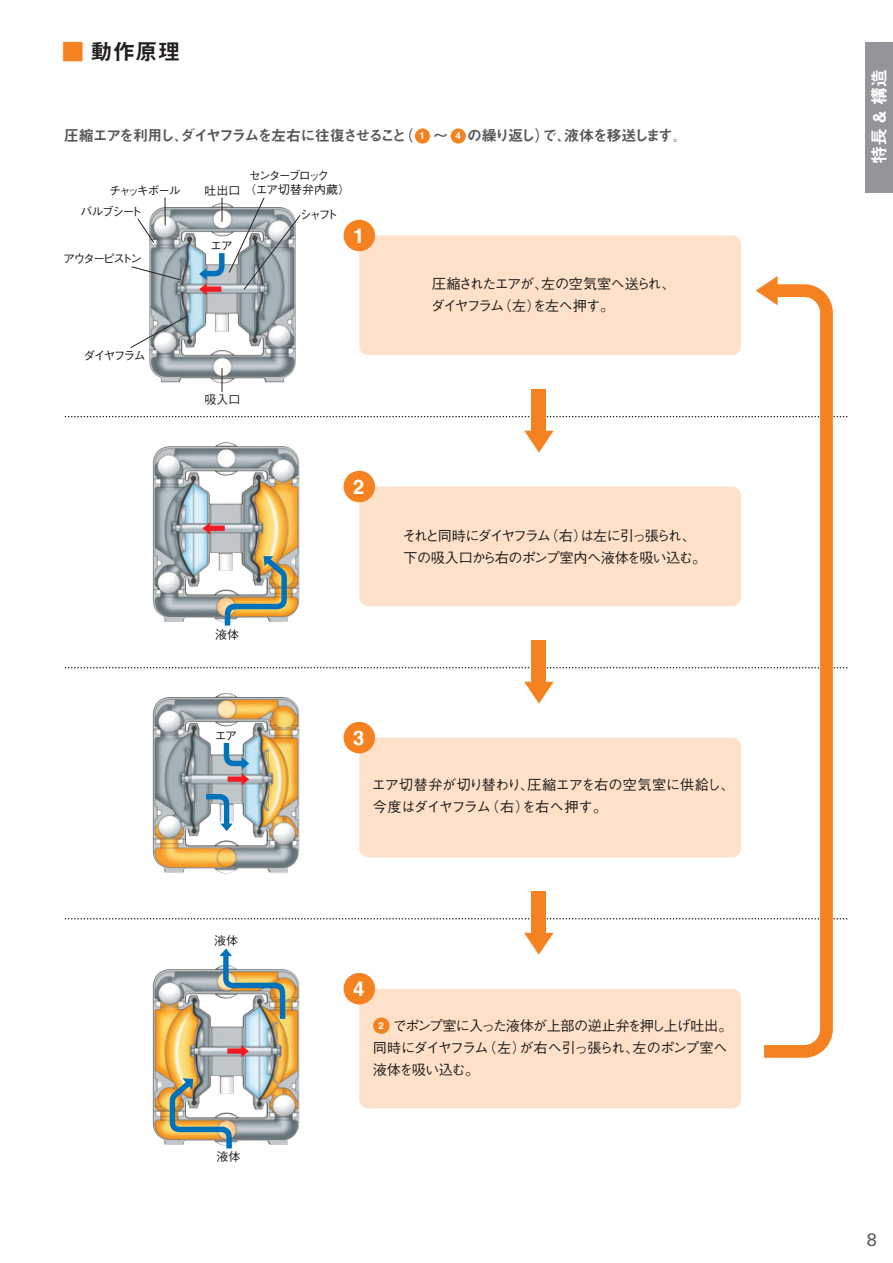
<style>
.page{position:relative;width:893px;height:1263px;background:#fff}
.page>*{position:absolute;margin:0;border:0;box-sizing:border-box;transform-origin:0 0}
.t1{font:22.5px "Midashi Go MB31";color:#231f20}
.t2{font:20.25px "Midashi Go MB31";color:#fff}
.t3{font:18px "Midashi Go MB31";color:#fff}
.t4{font:18px "Univers";color:#57585a}
.t5{font:15px "Midashi Go MB31";letter-spacing:-.12em;color:#57585a}
.t6{font:500 14.1px/22px "Gothic BBB";letter-spacing:-.075em;color:#231f20}
.t7{font:500 14.1px/22px "Gothic BBB";letter-spacing:-.1em;color:#231f20}
.t8{font:500 14.1px/22px "Gothic BBB";letter-spacing:-.03em;color:#231f20}
.t9{font:500 14.1px/22px "Gothic BBB";letter-spacing:-.11em;color:#231f20}
.t10{font:500 12px "Gothic BBB";letter-spacing:-.14em;color:#231f20}
.t11{font:500 12px "Gothic BBB";letter-spacing:-.18em;color:#231f20}
.t12{font:500 12px "Gothic BBB";color:#231f20}
.t13{font:500 12px "Gothic BBB";letter-spacing:-.17em;color:#231f20}
.t14{font:9.75px "Midashi Go MB31";color:#fff}
.s1{color:#f58220}
</style>
<div class="page">
<div style="left:359px;top:235px;width:382px;height:120px;background:#fee1c8;border-radius:9px"></div>
<div style="left:359px;top:486px;width:382px;height:120px;background:#fee1c8;border-radius:9px"></div>
<div style="left:359px;top:989px;width:382px;height:119px;background:#fee1c8;border-radius:9px"></div>
<div style="left:359px;top:738px;width:382px;height:119px;background:#fee1c8;border-radius:9px"></div>
<div style="left:865px;top:43px;width:28px;height:150px;background:#939598"></div>
<img style="left:149px;top:201px;width:147px;height:184px">
<svg style="left:165px;top:198px;width:1px;height:27px"></svg>
<svg style="left:137px;top:218px;width:18px;height:26px"></svg>
<svg style="left:131px;top:266px;width:50px;height:15px"></svg>
<svg style="left:130px;top:315px;width:57px;height:33px"></svg>
<img style="left:153px;top:693px;width:146px;height:181px">
<svg style="left:224px;top:743px;width:25px;height:42px"></svg>
<svg style="left:206px;top:794px;width:27px;height:37px"></svg>
<img style="left:153px;top:966px;width:146px;height:179px">
<img style="left:170px;top:1078px;width:62px;height:70px">
<svg style="left:227px;top:1045px;width:22px;height:12px"></svg>
<img style="left:219px;top:948px;width:66px;height:71px">
<img style="left:153px;top:442px;width:146px;height:183px">
<svg style="left:225px;top:556px;width:62px;height:69px"></svg>
<svg style="left:202px;top:522px;width:23px;height:12px"></svg>
<div style="left:344px;top:220px;width:31px;height:31px;background:#f58220;border-radius:50%"></div>
<div style="left:415px;top:128px;width:15px;height:16px;background:#f58220;border-radius:50%"></div>
<div style="left:451px;top:128px;width:15px;height:16px;background:#f58220;border-radius:50%"></div>
<div style="left:344px;top:471px;width:31px;height:31px;background:#f58220;border-radius:50%"></div>
<div style="left:373px;top:1017px;width:17px;height:17px;background:#f58220;border-radius:50%"></div>
<div style="left:344px;top:722px;width:31px;height:31px;background:#f58220;border-radius:50%"></div>
<div style="left:344px;top:973px;width:31px;height:31px;background:#f58220;border-radius:50%"></div>
<svg style="left:65px;top:416px;width:783px;height:1px"></svg>
<svg style="left:65px;top:667px;width:783px;height:1px"></svg>
<svg style="left:65px;top:918px;width:783px;height:1px"></svg>
<div style="left:532px;top:389px;width:14px;height:42px;background:#f58220"></div>
<svg style="left:524px;top:431px;width:30px;height:21px"></svg>
<div style="left:532px;top:640px;width:14px;height:51px;background:#f58220"></div>
<svg style="left:524px;top:682px;width:30px;height:22px"></svg>
<div style="left:531px;top:891px;width:15px;height:51px;background:#f58220"></div>
<svg style="left:524px;top:933px;width:29px;height:22px"></svg>
<svg style="left:751px;top:284px;width:88px;height:774px"></svg>
<svg style="left:756px;top:276px;width:22px;height:29px"></svg>
<svg style="left:222px;top:368px;width:1px;height:24px"></svg>
<svg style="left:199px;top:197px;width:102px;height:98px"></svg>
<h1 class="t1" style="left:61px;top:43px;width:120px"><span class="s1">■</span> 動作原理</h1>
<p class="t5" style="left:64px;top:130px;width:625px">圧縮エアを利用し、ダイヤフラムを左右に往復させること（　 ～　 の繰り返し）で、液体を移送します。</p>
<p class="t14" style="left:420px;top:132px;width:7px">1</p>
<p class="t14" style="left:455px;top:132px;width:7px">4</p>
<p class="t11" style="left:249px;top:171px;width:82px">センターブロック</p>
<p class="t13" style="left:109px;top:186px;width:73px">チャッキボール</p>
<p class="t12" style="left:204px;top:185px;width:147px">吐出口（エア切替弁内蔵）</p>
<p class="t10" style="left:80px;top:207px;width:63px">バルブシート</p>
<p class="t11" style="left:63px;top:254px;width:81px">アウターピストン</p>
<p class="t10" style="left:210px;top:241px;width:24px">エア</p>
<p class="t10" style="left:300px;top:210px;width:40px">シャフト</p>
<h2 class="t2" style="left:353px;top:227px;width:13px">1</h2>
<p class="t10" style="left:83px;top:351px;width:64px">ダイヤフラム</p>
<p class="t10" style="left:204px;top:395px;width:37px">吸入口</p>
<h2 class="t2" style="left:353px;top:478px;width:13px">2</h2>
<p class="t10" style="left:215px;top:629px;width:25px">液体</p>
<p class="t9" style="left:431px;top:275px;width:246px">圧縮されたエアが、左の空気室へ送られ、ダイヤフラム（左）を左へ押す。</p>
<p class="t7" style="left:402px;top:526px;width:305px">それと同時にダイヤフラム（右）は左に引っ張られ、下の吸入口から右のポンプ室内へ液体を吸い込む。</p>
<p class="t10" style="left:215px;top:731px;width:24px">エア</p>
<h2 class="t2" style="left:353px;top:729px;width:13px">3</h2>
<p class="t8" style="left:372px;top:776px;width:364px">エア切替弁が切り替わり、圧縮エアを右の空気室に供給し、今度はダイヤフラム（右）を右へ押す。</p>
<p class="t10" style="left:214px;top:936px;width:25px">液体</p>
<p class="t10" style="left:216px;top:1152px;width:25px">液体</p>
<h2 class="t2" style="left:353px;top:980px;width:13px">4</h2>
<p class="t6" style="left:373px;top:1016px;width:361px">　 でポンプ室に入った液体が上部の逆止弁を押し上げ吐出。同時にダイヤフラム（左）が右へ引っ張られ、左のポンプ室へ液体を吸い込む。</p>
<p class="t14" style="left:378px;top:1022px;width:7px">2</p>
<p class="t3" style="left:872px;top:164px;width:97px;rotate:-90deg">特長 ＆ 構造</p>
<p class="t4" style="left:867px;top:1233px;width:12px">8</p>
</div>
